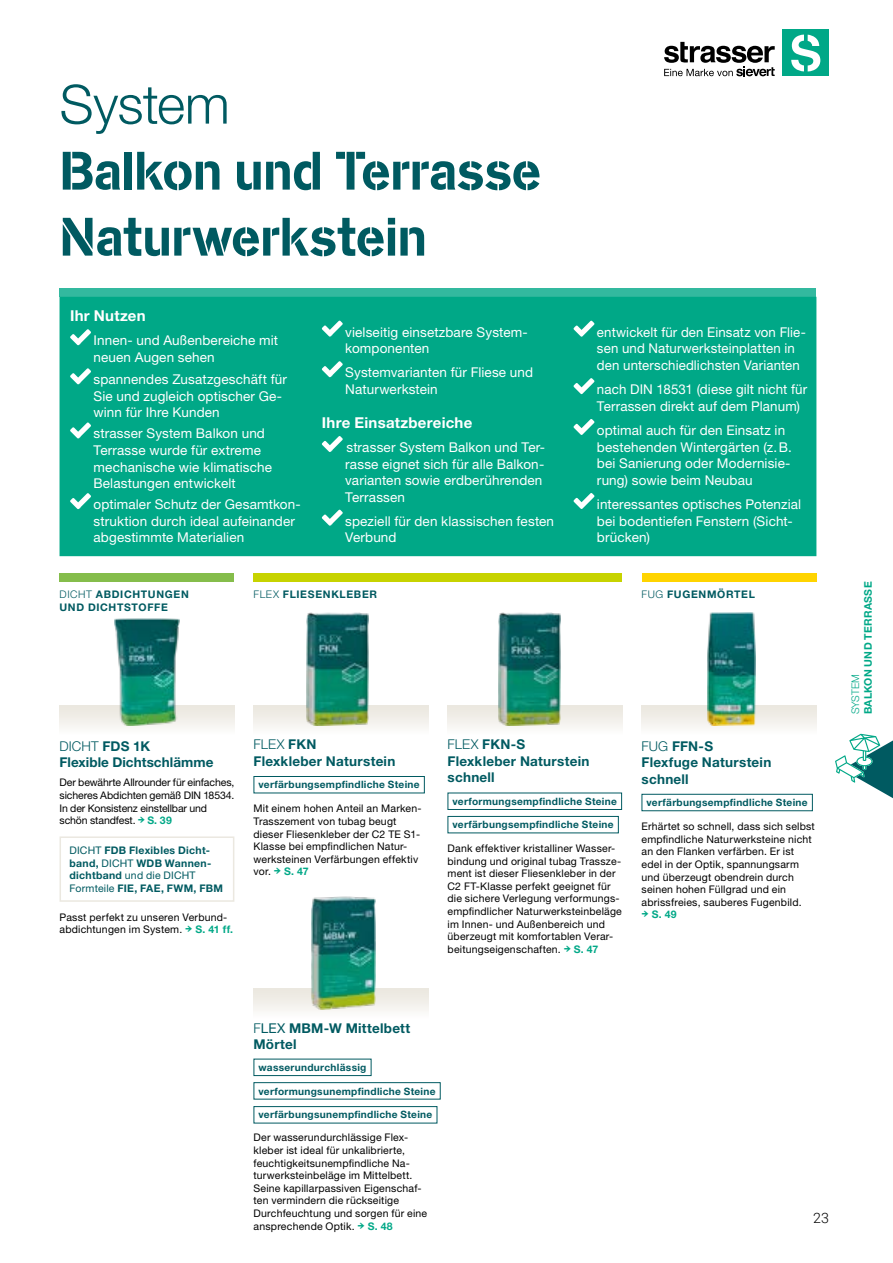
<style>
.page{position:relative;width:893px;height:1263px;background:#fff}
.page>*{position:absolute;margin:0;border:0;box-sizing:border-box;transform-origin:0 0}
.Überschrift_Bold_Pan{font:700 54px/66px "Standard CT Stencil";letter-spacing:-.005em;color:#005a61}
.Überschrift_Light_Pa{font:300 54px "Helvetica Neue LT Pro";letter-spacing:-.01em;color:#005a61}
.Fließtext_Aufzählung{font:700 15px "Helvetica Neue LT Pro";letter-spacing:.015em;color:#fff}
.Fließtext_Fett{font:700 15px "Helvetica Neue LT Pro";letter-spacing:.015em;color:#fff}
.t1{font:300 14.25px "Roboto";color:#000}
.Fließtext_Aufzählung-2{font:13.5px/16.5px "Helvetica Neue LT Pro";letter-spacing:.01em;color:#fff}
.Überschrift_Produkt{font:700 13.5px/16.5px "Helvetica Neue LT Pro";letter-spacing:.015em;color:#005a61}
.Infotext_Produkt{font:10.5px/12.6px "Helvetica Neue LT Pro";letter-spacing:.02em;color:#000}
.Infotext_Produkt-2{font:10.5px/12.6px "Helvetica Neue LT Pro";letter-spacing:-.01em;color:#000}
.Infotext_Produkt-3{font:700 10.5px/12.6px "Helvetica Neue LT Pro";letter-spacing:.025em;color:#005a61}
.Überschrift_Warengru{font:700 10.5px "Helvetica Neue LT Pro";letter-spacing:.065em;color:#005a61}
.Registerbezeichnung{font:700 10.5px "Helvetica Neue LT Pro";letter-spacing:.025em;color:#00a887}
.Registerbezeichnung-2{font:300 10.5px "Helvetica Neue LT Pro";letter-spacing:.005em;color:#00a887}
.Infotext_Produkt-4{font:700 10.5px "Helvetica Neue LT Pro";color:#00a887}
.Produkt-Tags{font:700 10.2px "Helvetica Neue LT Pro";letter-spacing:.03em;color:#005a61}
.s1{font-weight:300}
.s2{font-family:"Standard CT Stencil";font-weight:700;font-size:12px;color:#00a887}
.s3{font-weight:700;color:#00a887}
.s4{font-weight:400}
.s5{font-family:"Standard CT Stencil";font-size:12px}
</style>
<div class="page">
<div style="left:782px;top:30px;width:47px;height:46px;background:#00a887"></div>
<svg style="left:791px;top:35px;width:29px;height:36px"></svg>
<svg style="left:664px;top:42px;width:111px;height:34px"></svg>
<svg style="left:642px;top:706px;width:174px;height:22px"></svg>
<div style="left:642px;top:794px;width:171px;height:17px;border:1px solid #005a61"></div>
<div style="left:254px;top:574px;width:368px;height:8px;background:#c7d300"></div>
<div style="left:642px;top:574px;width:174px;height:8px;background:#ffd400"></div>
<div style="left:60px;top:574px;width:174px;height:8px;background:#85bd4b"></div>
<svg style="left:448px;top:706px;width:174px;height:22px"></svg>
<div style="left:448px;top:793px;width:174px;height:17px;border:1px solid #005a61"></div>
<svg style="left:254px;top:706px;width:174px;height:22px"></svg>
<div style="left:254px;top:989px;width:174px;height:30px;background:linear-gradient(to bottom,#eae6dd,#fdfcfb)"></div>
<div style="left:254px;top:776px;width:171px;height:17px;border:1px solid #005a61"></div>
<div style="left:254px;top:1059px;width:117px;height:17px;border:1px solid #005a61"></div>
<div style="left:254px;top:1082px;width:187px;height:17px;border:1px solid #005a61"></div>
<div style="left:254px;top:1106px;width:183px;height:17px;border:1px solid #005a61"></div>
<div style="left:448px;top:816px;width:171px;height:17px;border:1px solid #005a61"></div>
<img style="left:306px;top:612px;width:63px;height:113px">
<img style="left:498px;top:613px;width:62px;height:112px">
<img style="left:312px;top:896px;width:63px;height:113px">
<img style="left:707px;top:613px;width:48px;height:113px">
<svg style="left:835px;top:734px;width:58px;height:64px"></svg>
<div style="left:60px;top:288px;width:756px;height:9px;background:#33b99f"></div>
<div style="left:60px;top:297px;width:756px;height:259px;background:#00a887"></div>
<svg style="left:70px;top:329px;width:21px;height:16px"></svg>
<svg style="left:70px;top:368px;width:21px;height:16px"></svg>
<svg style="left:70px;top:422px;width:21px;height:16px"></svg>
<svg style="left:70px;top:493px;width:21px;height:16px"></svg>
<svg style="left:322px;top:321px;width:21px;height:16px"></svg>
<svg style="left:322px;top:361px;width:21px;height:16px"></svg>
<svg style="left:322px;top:436px;width:21px;height:16px"></svg>
<svg style="left:322px;top:510px;width:21px;height:16px"></svg>
<svg style="left:574px;top:321px;width:20px;height:16px"></svg>
<svg style="left:574px;top:378px;width:20px;height:16px"></svg>
<svg style="left:574px;top:419px;width:20px;height:16px"></svg>
<svg style="left:574px;top:493px;width:20px;height:16px"></svg>
<svg style="left:60px;top:706px;width:174px;height:22px"></svg>
<div style="left:60px;top:836px;width:174px;height:66px;border:2px solid #ebe8e0"></div>
<img style="left:114px;top:618px;width:66px;height:107px">
<p class="Überschrift_Light_Pa" style="left:60px;top:71px;width:172px">System</p>
<p class="Überschrift_Bold_Pan" style="left:60px;top:138px;width:483px">Balkon und Terrasse<br>Naturwerkstein</p>
<p class="Fließtext_Fett" style="left:70px;top:306px;width:77px">Ihr Nutzen</p>
<p class="Fließtext_Aufzählung-2" style="left:94px;top:332px;width:186px">Innen- und Außenbereiche mit neuen Augen sehen</p>
<p class="Fließtext_Aufzählung-2" style="left:94px;top:371px;width:195px">spannendes Zusatzgeschäft für<br>Sie und zugleich optischer Ge&shy;winn für Ihre Kunden</p>
<p class="Fließtext_Aufzählung-2" style="left:94px;top:425px;width:180px">strasser System Balkon und<br>Terrasse wurde für extreme mechanische wie klimatische<br>Belastungen entwickelt</p>
<p class="Fließtext_Aufzählung-2" style="left:94px;top:496px;width:207px">optimaler Schutz der Gesamtkon&shy;struktion durch ideal aufeinander abgestimmte Materialien</p>
<p class="Fließtext_Aufzählung-2" style="left:345px;top:323px;width:183px">vielseitig einsetzbare System&shy;komponenten</p>
<p class="Fließtext_Aufzählung-2" style="left:345px;top:364px;width:189px">Systemvarianten für Fliese und<br>Naturwerkstein</p>
<p class="Fließtext_Aufzählung" style="left:322px;top:413px;width:152px">Ihre Einsatzbereiche</p>
<p class="Fließtext_Aufzählung-2" style="left:345px;top:439px;width:201px">strasser System Balkon und Ter&shy;rasse eignet sich für alle Balkon&shy;varianten sowie erdberührenden<br>Terrassen</p>
<p class="Fließtext_Aufzählung-2" style="left:345px;top:512px;width:210px">speziell für den klassischen festen<br>Verbund</p>
<p class="Fließtext_Aufzählung-2" style="left:597px;top:323px;width:210px">entwickelt für den Einsatz von Flie&shy;sen und Naturwerksteinplatten in den unterschiedlichsten Varianten</p>
<p class="Fließtext_Aufzählung-2" style="left:597px;top:381px;width:212px">nach DIN 18531 (diese gilt nicht für<br>Terrassen direkt auf dem Planum)</p>
<p class="Fließtext_Aufzählung-2" style="left:597px;top:422px;width:196px">optimal auch für den Einsatz in bestehenden Wintergärten (z.B. bei Sanierung oder Modernisie&shy;rung) sowie beim Neubau</p>
<p class="Fließtext_Aufzählung-2" style="left:597px;top:496px;width:206px">interessantes optisches Potenzial bei bodentiefen Fenstern (Sicht&shy;brücken)</p>
<p class="Überschrift_Warengru" style="left:60px;top:588px;width:131px"><span class="s1">DICHT</span> ABDICHTUNGEN</p>
<p class="Überschrift_Warengru" style="left:60px;top:600px;width:110px">UND DICHTSTOFFE</p>
<p class="Überschrift_Warengru" style="left:254px;top:588px;width:125px"><span class="s1">FLEX</span> FLIESENKLEBER</p>
<p class="Überschrift_Warengru" style="left:642px;top:588px;width:115px"><span class="s1">FUG</span> FUGENMÖRTEL</p>
<p class="Überschrift_Produkt" style="left:60px;top:737px;width:155px"><span class="s1">DICHT</span> FDS 1K<br>Flexible Dichtschlämme</p>
<p class="Infotext_Produkt-2" style="left:60px;top:776px;width:176px">Der bewährte Allrounder für einfaches, sicheres Abdichten gemäß DIN 18534.<br>In der Konsistenz einstellbar und schön standfest. <span class="s2">→</span> <span class="s3">S. 39</span></p>
<p class="Infotext_Produkt-3" style="left:70px;top:844px;width:155px"><span class="s4">DICHT</span> FDB Flexibles Dicht&shy;band, <span class="s4">DICHT</span> WDB Wannen&shy;dichtband <span class="s4">und die DICHT<br>Formteile</span> FIE, FAE, FWM, FBM</p>
<p class="Infotext_Produkt" style="left:60px;top:911px;width:175px">Passt perfekt zu unseren Verbund&shy;abdichtungen im System. <span class="s2">→</span> <span class="s3">S. 41 ff.</span></p>
<p class="Überschrift_Produkt" style="left:254px;top:736px;width:143px"><span class="s1">FLEX</span> FKN<br>Flexkleber Naturstein</p>
<p class="Produkt-Tags" style="left:259px;top:778px;width:163px">verfärbungsempfindliche Steine</p>
<p class="Infotext_Produkt" style="left:254px;top:802px;width:169px">Mit einem hohen Anteil an Marken-<br>Trasszement von tubag beugt dieser Fliesenkleber der C2 TE S1-<br>Klasse bei empfindlichen Natur&shy;werksteinen Verfärbungen effektiv vor. <span class="s2">→</span> <span class="s3">S. 47</span></p>
<p class="Überschrift_Produkt" style="left:448px;top:736px;width:143px"><span class="s1">FLEX</span> FKN-S<br>Flexkleber Naturstein schnell</p>
<p class="Produkt-Tags" style="left:453px;top:795px;width:166px">verformungsempfindliche Steine</p>
<p class="Infotext_Produkt" style="left:448px;top:842px;width:176px">Dank effektiver kristalliner Wasser&shy;bindung und original tubag Trassze&shy;ment ist dieser Fliesenkleber in der C2 FT-Klasse perfekt geeignet für die sichere Verlegung verformungs&shy;empfindlicher Naturwerksteinbeläge im Innen- und Außenbereich und überzeugt mit komfortablen Verar&shy;beitungseigenschaften. <span class="s2">→</span> <span class="s3">S. 47</span></p>
<p class="Produkt-Tags" style="left:453px;top:818px;width:163px">verfärbungsempfindliche Steine</p>
<p class="Überschrift_Produkt" style="left:642px;top:737px;width:131px"><span class="s1">FUG</span> FFN-S<br>Flexfuge Naturstein schnell</p>
<p class="Produkt-Tags" style="left:647px;top:796px;width:163px">verfärbungsempfindliche Steine</p>
<p class="Infotext_Produkt" style="left:642px;top:820px;width:175px">Erhärtet so schnell, dass sich selbst empfindliche Naturwerksteine nicht an den Flanken verfärben. Er ist edel in der Optik, spannungsarm und überzeugt obendrein durch seinen hohen Füllgrad und ein abrissfreies, sauberes Fugenbild.</p>
<p class="Infotext_Produkt-4" style="left:642px;top:908px;width:37px"><span class="s5">→</span> S. 49</p>
<p class="Registerbezeichnung" style="left:861px;top:714px;width:134px;rotate:-90deg">BALKON UND TERRASSE</p>
<p class="Registerbezeichnung-2" style="left:849px;top:714px;width:42px;rotate:-90deg">SYSTEM</p>
<p class="Überschrift_Produkt" style="left:254px;top:1019px;width:158px"><span class="s1">F</span><span class="s4">LEX</span> MBM-W Mittelbett<br>Mörtel</p>
<p class="Produkt-Tags" style="left:259px;top:1061px;width:109px">wasserundurchlässig</p>
<p class="Produkt-Tags" style="left:259px;top:1084px;width:179px">verformungsunempfindliche Steine</p>
<p class="Produkt-Tags" style="left:259px;top:1108px;width:175px">verfärbungsunempfindliche Steine</p>
<p class="Infotext_Produkt" style="left:254px;top:1131px;width:156px">Der wasserundurchlässige Flex&shy;kleber ist ideal für unkalibrierte,</p>
<p class="Infotext_Produkt" style="left:254px;top:1156px;width:175px">feuchtigkeitsunempfindliche Na&shy;turwerksteinbeläge im Mittelbett.<br>Seine kapillarpassiven Eigenschaf&shy;ten vermindern die rückseitige Durchfeuchtung und sorgen für eine ansprechende Optik. <span class="s2">→</span> <span class="s3">S. 48</span></p>
<h3 class="t1" style="left:813px;top:1208px;width:17px">23</h3>
</div>
